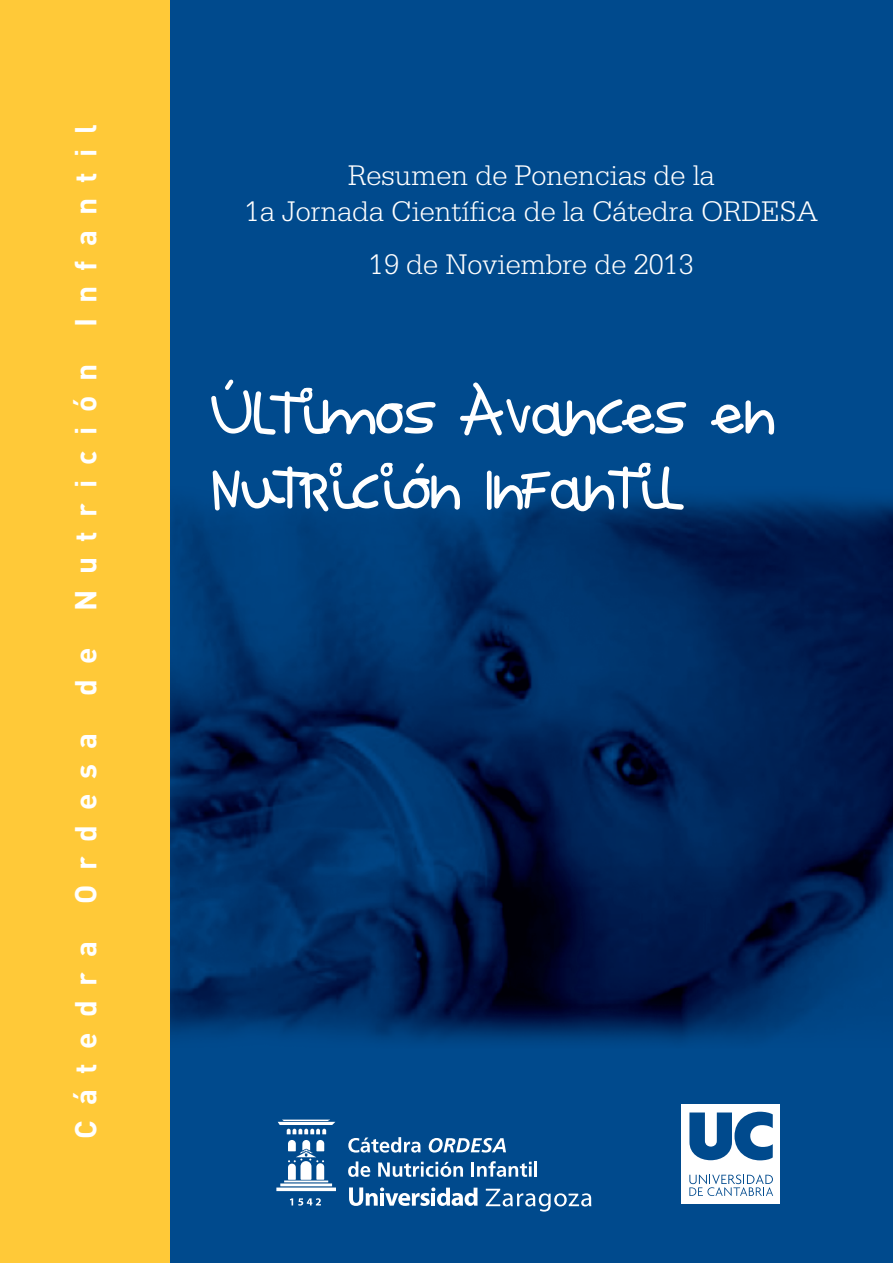
<style>
.page{position:relative;width:893px;height:1263px;background:#fff}
.page>*{position:absolute;margin:0;border:0;box-sizing:border-box;transform-origin:0 0}
.t1{font:57px/75px "Anna Beta";color:#fff}
.t2{font:300 30px/36px "Serifa";color:#fff;text-align:center}
.t3{font:700 30px "DIN";letter-spacing:.5em;color:#fff}
</style>
<div class="page">
<div style="left:0;top:0;width:170px;height:1263px;background:#ffc938"></div>
<div style="left:170px;top:0;width:723px;height:1263px;background:#004a8d"></div>
<img style="left:170px;top:496px;width:723px;height:547px">
<svg style="left:290px;top:1198px;width:31px;height:7px"></svg>
<svg style="left:349px;top:1187px;width:129px;height:19px"></svg>
<svg style="left:486px;top:1189px;width:105px;height:22px"></svg>
<svg style="left:276px;top:1119px;width:60px;height:72px"></svg>
<svg style="left:348px;top:1137px;width:73px;height:15px"></svg>
<svg style="left:429px;top:1138px;width:77px;height:14px"></svg>
<svg style="left:348px;top:1161px;width:22px;height:16px"></svg>
<svg style="left:378px;top:1162px;width:85px;height:15px"></svg>
<hr style="left:471px;top:1162px;width:3px;height:14px;background:#fff">
<svg style="left:477px;top:1161px;width:55px;height:16px"></svg>
<hr style="left:534px;top:1161px;width:3px;height:15px;background:#fff">
<div style="left:681px;top:1104px;width:99px;height:100px;background:#fff"></div>
<svg style="left:689px;top:1112px;width:84px;height:48px"></svg>
<svg style="left:689px;top:1174px;width:84px;height:22px"></svg>
<p class="t3" style="left:68px;top:1139px;width:1016px;rotate:-90deg">Cátedra Ordesa de Nutrición Infantil</p>
<p class="t2" style="left:245px;top:160px;width:574px">Resumen de Ponencias de la<br>1a Jornada Científica de la Cátedra ORDESA</p>
<p class="t2" style="left:369px;top:249px;width:326px">19 de Noviembre de 2013</p>
<h1 class="t1" style="left:213px;top:376px;width:563px">Últimos Avances en<br>Nutrición Infantil</h1>
</div>
